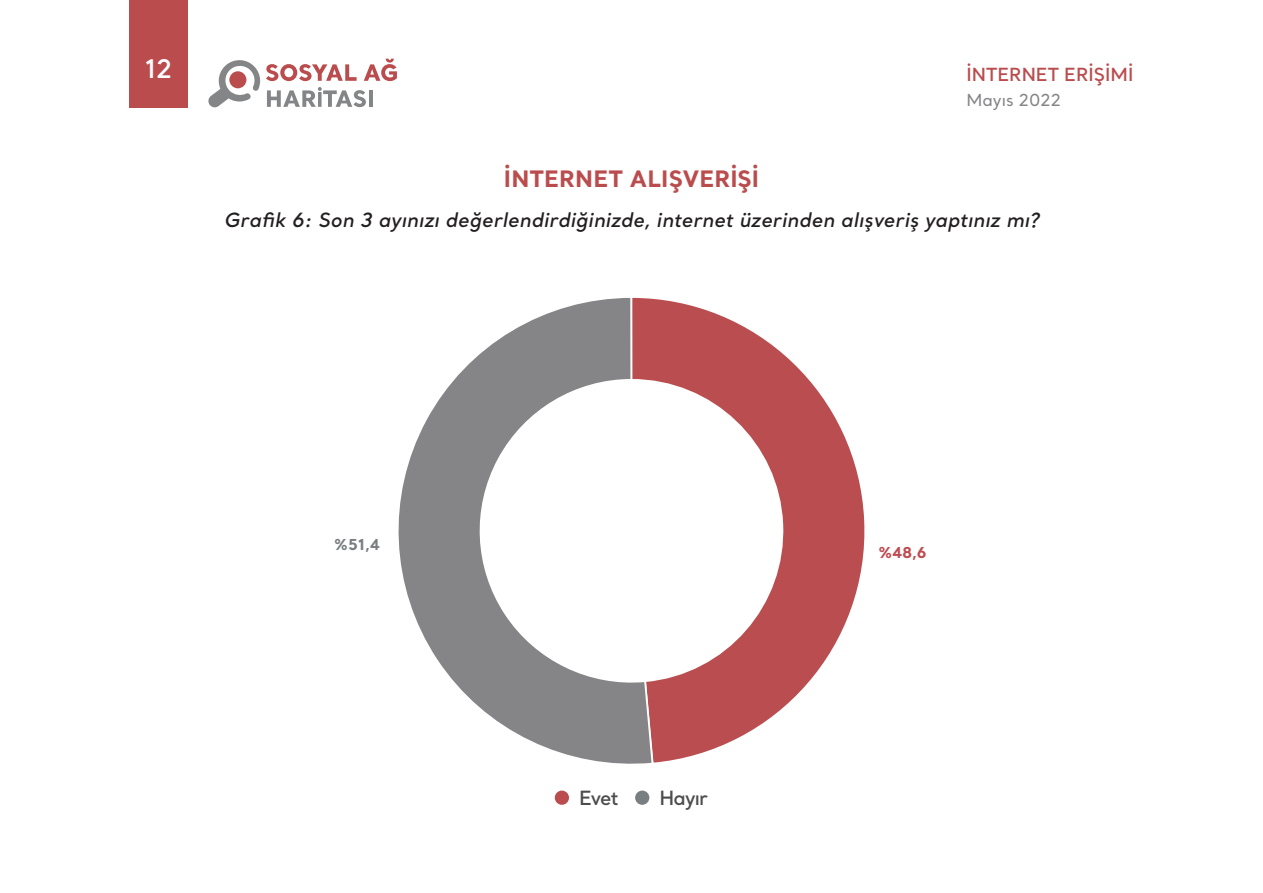
<style>
.page{position:relative;width:1263px;height:893px;background:#fff}
.page>*{position:absolute;margin:0;border:0;box-sizing:border-box;transform-origin:0 0}
.t1{font:600 25.5px "Santral";color:#fff}
.ANA_METIN{font:700 22.5px "Santral";letter-spacing:.01em;color:#ba4c4e}
.ANA_METIN-2{font:italic 600 19.5px "Santral";letter-spacing:.01em;color:#231f20}
.t2{font:600 19.5px "Santral";letter-spacing:-.04em;color:#4b4c4b}
.t3{font:600 18px "Santral";color:#ba4c4e}
.t4{font:500 16.5px "Santral";color:#848587}
.t5{font:700 15px "Santral";color:#bf4c50}
.t6{font:700 15px "Santral";color:#797e81}
</style>
<div class="page">
<svg style="left:208px;top:60px;width:52px;height:48px"></svg>
<svg style="left:266px;top:64px;width:91px;height:17px"></svg>
<svg style="left:364px;top:59px;width:33px;height:22px"></svg>
<svg style="left:267px;top:87px;width:99px;height:20px"></svg>
<hr style="left:369px;top:90px;width:3px;height:17px;background:#848587">
<div style="left:130px;top:0;width:58px;height:107px;background:#ba4c4e"></div>
<div style="left:555px;top:791px;width:14px;height:14px;background:#ba4c4d;border-radius:50%"></div>
<div style="left:635px;top:791px;width:14px;height:14px;background:#797e81;border-radius:50%"></div>
<svg style="left:654px;top:299px;width:211px;height:464px"></svg>
<svg style="left:398px;top:297px;width:256px;height:467px"></svg>
<h1 class="t1" style="left:145px;top:52px;width:29px">12</h1>
<p class="t3" style="left:966px;top:62px;width:169px">İNTERNET ERİŞİMİ</p>
<p class="t4" style="left:966px;top:90px;width:96px">Mayıs 2022</p>
<p class="ANA_METIN" style="left:504px;top:164px;width:257px">İNTERNET ALIŞVERİŞİ</p>
<p class="ANA_METIN-2" style="left:224px;top:207px;width:817px">Grafik 6: Son 3 ayınızı değerlendirdiğinizde, internet üzerinden alışveriş yaptınız mı?</p>
<p class="t6" style="left:334px;top:535px;width:48px">%51,4</p>
<p class="t2" style="left:579px;top:785px;width:41px">Evet</p>
<p class="t2" style="left:659px;top:785px;width:50px">Hayır</p>
<p class="t5" style="left:878px;top:543px;width:50px">%48,6</p>
</div>
